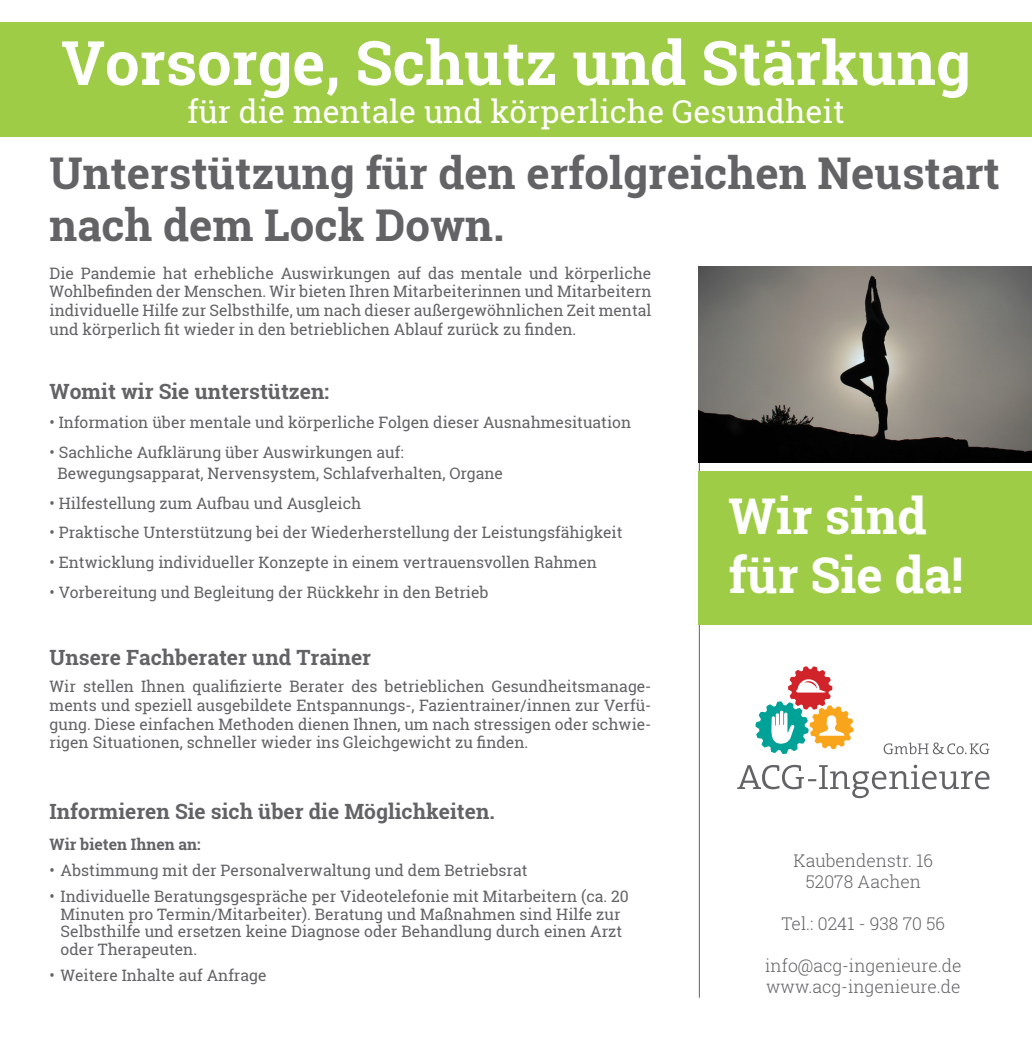
<style>
.page{position:relative;width:1032px;height:1042px;background:#fff}
.page>*{position:absolute;margin:0;border:0;box-sizing:border-box;transform-origin:0 0}
.t1{font:700 61.25px "Roboto Slab";color:#fff}
.t2{font:700 49.18px/59.1px "Roboto Slab";color:#fff}
.t3{font:700 43.75px/52.5px "Roboto Slab";color:#636366}
.t4{font:31.5px "Roboto Slab";color:#fff}
.t5{font:700 21px "Roboto Slab";color:#636366}
.t6{font:300 17.5px/21px "Roboto Slab";color:#636366;text-align:center}
.t7{font:15.75px/18.9px "Roboto Slab";color:#636366}
.t8{font:700 15.75px "Roboto Slab";color:#636366}
</style>
<div class="page">
<div style="left:0;top:23px;width:1032px;height:114px;background:#9ecc46"></div>
<hr style="left:699px;top:266px;width:1px;height:731px;background:#636366">
<div style="left:699px;top:471px;width:333px;height:153px;background:#9ecc46"></div>
<svg style="left:755px;top:666px;width:99px;height:88px"></svg>
<svg style="left:884px;top:742px;width:105px;height:12px"></svg>
<svg style="left:737px;top:764px;width:252px;height:34px"></svg>
<img style="left:699px;top:266px;width:333px;height:196px">
<h1 class="t1" style="left:61px;top:21px;width:911px">Vorsorge, Schutz und Stärkung</h1>
<h3 class="t4" style="left:187px;top:90px;width:658px">für die mentale und körperliche Gesundheit</h3>
<h3 class="t3" style="left:50px;top:146px;width:952px">Unterstützung für den erfolgreichen Neustart nach dem Lock Down.</h3>
<p class="t7" style="left:50px;top:263px;width:603px;text-align:justify">Die Pandemie hat erhebliche Auswirkungen auf das mentale und körperliche Wohlbefinden der Menschen. Wir bieten Ihren Mitarbeiterinnen und Mitarbeitern individuelle Hilfe zur Selbsthilfe, um nach dieser außergewöhnlichen Zeit mental und körperlich fit wieder in den betrieblichen Ablauf zurück zu finden.</p>
<h3 class="t5" style="left:50px;top:377px;width:281px">Womit wir Sie unterstützen:</h3>
<p class="t7" style="left:50px;top:413px;width:583px">• Information über mentale und körperliche Folgen dieser Ausnahmesituation</p>
<p class="t7" style="left:57px;top:441px;width:447px;line-height:21px;text-indent:-8px">• Sachliche Aufklärung über Auswirkungen auf:<br>Bewegungsapparat, Nervensystem, Schlafverhalten, Organe</p>
<p class="t7" style="left:50px;top:493px;width:313px">• Hilfestellung zum Aufbau und Ausgleich</p>
<p class="t7" style="left:50px;top:523px;width:574px">• Praktische Unterstützung bei der Wiederherstellung der Leistungsfähigkeit</p>
<p class="t7" style="left:50px;top:553px;width:549px">• Entwicklung individueller Konzepte in einem vertrauensvollen Rahmen</p>
<p class="t7" style="left:50px;top:582px;width:441px">• Vorbereitung und Begleitung der Rückkehr in den Betrieb</p>
<h3 class="t5" style="left:50px;top:642px;width:323px">Unsere Fachberater und Trainer</h3>
<p class="t7" style="left:50px;top:676px;width:603px;text-align:justify">Wir stellen Ihnen qualifizierte Berater des betrieblichen Gesundheitsmanage&shy;ments und speziell ausgebildete Entspannungs-, Fazientrainer/innen zur Verfü&shy;gung. Diese einfachen Methoden dienen Ihnen, um nach stressigen oder schwie&shy;rigen Situationen, schneller wieder ins Gleichgewicht zu finden.</p>
<h3 class="t5" style="left:50px;top:796px;width:447px">Informieren Sie sich über die Möglichkeiten.</h3>
<p class="t8" style="left:50px;top:833px;width:153px">Wir bieten Ihnen an:</p>
<p class="t7" style="left:50px;top:860px;width:479px">• Abstimmung mit der Personalverwaltung und dem Betriebsrat</p>
<p class="t7" style="left:61px;top:887px;width:570px;line-height:17.5px;text-indent:-11px">• Individuelle Beratungsgespräche per Videotelefonie mit Mitarbeitern (ca. 20<br>Minuten pro Termin/Mitarbeiter). Beratung und Maßnahmen sind Hilfe zur Selbsthilfe und ersetzen keine Diagnose oder Behandlung durch einen Arzt oder Therapeuten.</p>
<p class="t7" style="left:50px;top:965px;width:218px">• Weitere Inhalte auf Anfrage</p>
<h2 class="t2" style="left:728px;top:486px;width:236px">Wir sind für Sie da!</h2>
<p class="t6" style="left:793px;top:850px;width:141px">Kaubendenstr. 16<br>52078 Aachen</p>
<p class="t6" style="left:781px;top:913px;width:165px">Tel.: 0241 - 938 70 56</p>
<p class="t6" style="left:765px;top:955px;width:198px;text-align:left">info@acg-ingenieure.de www.acg-ingenieure.de</p>
</div>
